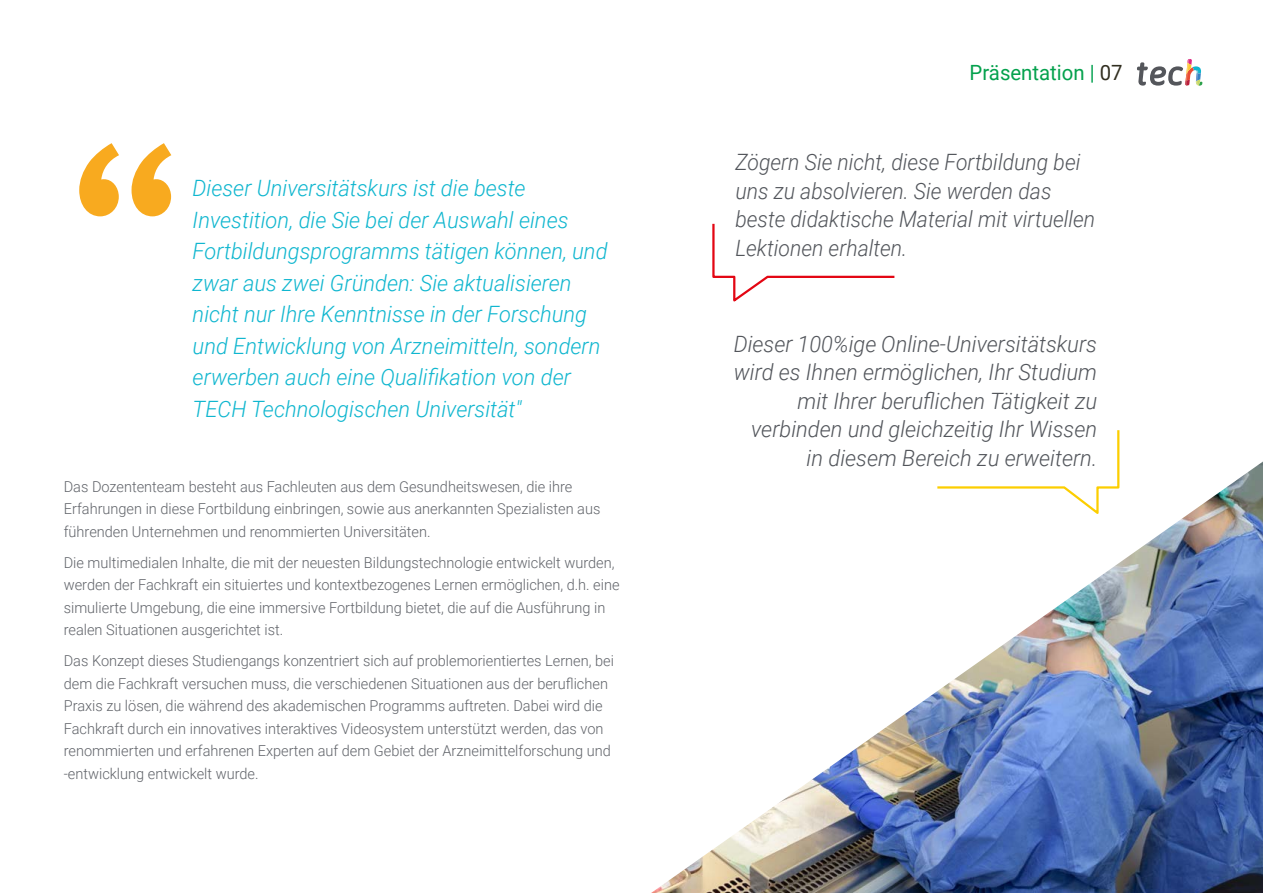
<style>
.page{position:relative;width:1263px;height:893px;background:#fff}
.page>*{position:absolute;margin:0;border:0;box-sizing:border-box;transform-origin:0 0}
.t1{font:italic 300 22.5px/31.5px "Roboto";color:#0fb6cf}
.t2{font:italic 300 22.5px/28.5px "Roboto";color:#52555b;text-align:right}
.t3{font:italic 300 22.5px/28.5px "Roboto";color:#52555b;scale:.94 1}
.t4{font:21px "Roboto";color:#04a14d}
.t5{font:300 15px/22.5px "Roboto";color:#61646a}
.s1{color:#00a04e}
.s2{color:#312e20}
</style>
<div class="page">
<svg style="left:79px;top:143px;width:92px;height:73px"></svg>
<svg style="left:1117px;top:430px;width:3px;height:31px"></svg>
<svg style="left:712px;top:223px;width:183px;height:79px"></svg>
<img style="left:651px;top:461px;width:612px;height:432px">
<svg style="left:1137px;top:59px;width:65px;height:27px"></svg>
<p class="t1" style="left:193px;top:172px;width:416px">Dieser Universitätskurs ist die beste Investition, die Sie bei der Auswahl eines Fortbildungsprogramms tätigen können, und zwar aus zwei Gründen: Sie aktualisieren nicht nur Ihre Kenntnisse in der Forschung und Entwicklung von Arzneimitteln, sondern erwerben auch eine Qualifikation von der TECH Technologischen Universität"</p>
<p class="t5" style="left:64px;top:475px;width:538px">Das Dozententeam besteht aus Fachleuten aus dem Gesundheitswesen, die ihre<br>Erfahrungen in diese Fortbildung einbringen, sowie aus anerkannten Spezialisten aus führenden Unternehmen und renommierten Universitäten.</p>
<p class="t5" style="left:64px;top:551px;width:557px">Die multimedialen Inhalte, die mit der neuesten Bildungstechnologie entwickelt wurden, werden der Fachkraft ein situiertes und kontextbezogenes Lernen ermöglichen, d.h. eine simulierte Umgebung, die eine immersive Fortbildung bietet, die auf die Ausführung in realen Situationen ausgerichtet ist.</p>
<p class="t5" style="left:64px;top:649px;width:552px">Das Konzept dieses Studiengangs konzentriert sich auf problemorientiertes Lernen, bei dem die Fachkraft versuchen muss, die verschiedenen Situationen aus der beruflichen Praxis zu lösen, die während des akademischen Programms auftreten. Dabei wird die Fachkraft durch ein innovatives interaktives Videosystem unterstützt werden, das von renommierten und erfahrenen Experten auf dem Gebiet der Arzneimittelforschung und -entwicklung entwickelt wurde.</p>
<h2 class="t4" style="left:969px;top:57px;width:155px">Präsentation <span class="s1">|</span> <span class="s2">07</span></h2>
<h1 class="t3" style="left:735px;top:147px;width:384px">Zögern Sie nicht, diese Fortbildung bei uns zu absolvieren. Sie werden das beste didaktische Material mit virtuellen Lektionen erhalten.</h1>
<h1 class="t2" style="left:734px;top:329px;width:365px">Dieser 100%ige Online-Universitätskurs wird es Ihnen ermöglichen, Ihr Studium mit Ihrer beruflichen Tätigkeit zu verbinden und gleichzeitig Ihr Wissen in diesem Bereich zu erweitern.</h1>
</div>
